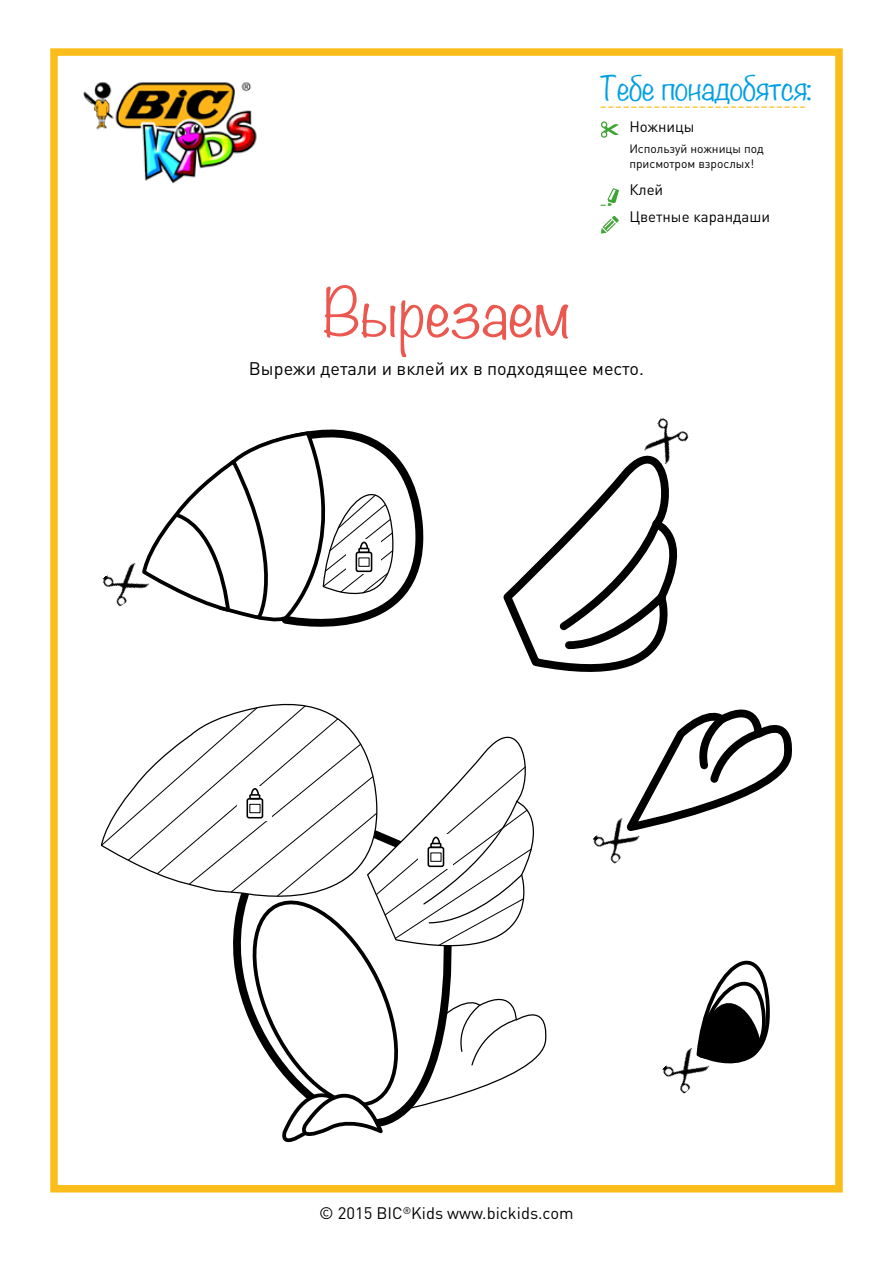
<style>
.page{position:relative;width:893px;height:1263px;background:#fff}
.page>*{position:absolute;margin:0;border:0;box-sizing:border-box;transform-origin:0 0}
.t1{font:300 60px "Noteworthy";color:#eb5850}
.t2{font:300 30px "Noteworthy";letter-spacing:-.02em;color:#009fe3}
.t3{font:18px "DIN Pro";color:#000}
.t4{font:18px "DIN Pro";color:#fcbd1b}
.t5{font:16.5px "DIN Pro";color:#000}
.t6{font:15px/27px "DIN Pro";color:#000}
.t7{font:12px/14.4px "DIN Pro";color:#000}
</style>
<div class="page">
<div style="left:50px;top:48px;width:793px;height:1144px;border:8px solid #fcbd1b"></div>
<img style="left:83px;top:82px;width:174px;height:101px">
<svg style="left:601px;top:216px;width:18px;height:18px"></svg>
<svg style="left:600px;top:121px;width:19px;height:17px"></svg>
<svg style="left:601px;top:188px;width:18px;height:18px"></svg>
<svg style="left:101px;top:707px;width:446px;height:436px"></svg>
<svg style="left:633px;top:709px;width:159px;height:120px"></svg>
<img style="left:592px;top:814px;width:49px;height:50px">
<svg style="left:697px;top:960px;width:73px;height:104px"></svg>
<img style="left:662px;top:1044px;width:49px;height:50px">
<svg style="left:503px;top:457px;width:175px;height:215px"></svg>
<svg style="left:553px;top:516px;width:116px;height:137px"></svg>
<img style="left:641px;top:418px;width:48px;height:48px">
<svg style="left:254px;top:703px;width:173px;height:33px"></svg>
<svg style="left:146px;top:429px;width:278px;height:198px"></svg>
<img style="left:102px;top:558px;width:48px;height:49px">
<div style="left:347px;top:540px;width:34px;height:34px;background:#fff"></div>
<div style="left:360px;top:542px;width:8px;height:18px;border:2px solid #000;border-radius:50%"></div>
<div style="left:356px;top:552px;width:16px;height:19px;background:#fff;border-radius:2px"></div>
<div style="left:356px;top:552px;width:16px;height:20px;border:2px solid #000;border-radius:2px"></div>
<div style="left:358px;top:548px;width:11px;height:5px;border:2px solid #000"></div>
<div style="left:359px;top:557px;width:10px;height:10px;border:1px solid #000"></div>
<div style="left:238px;top:786px;width:34px;height:34px;background:#fff"></div>
<div style="left:250px;top:788px;width:9px;height:19px;border:2px solid #000;border-radius:50%"></div>
<svg style="left:247px;top:799px;width:15px;height:19px"></svg>
<div style="left:246px;top:798px;width:17px;height:20px;border:2px solid #000;border-radius:2px"></div>
<div style="left:249px;top:794px;width:11px;height:5px;border:2px solid #000"></div>
<div style="left:250px;top:804px;width:10px;height:9px;background:#fff"></div>
<div style="left:249px;top:804px;width:11px;height:9px;border:1px solid #000"></div>
<div style="left:419px;top:835px;width:34px;height:34px;background:#fff"></div>
<div style="left:431px;top:837px;width:9px;height:18px;border:2px solid #000;border-radius:50%"></div>
<div style="left:428px;top:847px;width:15px;height:19px;background:#fff;border-radius:2px"></div>
<div style="left:427px;top:847px;width:17px;height:20px;border:2px solid #000;border-radius:2px"></div>
<div style="left:430px;top:843px;width:11px;height:5px;border:2px solid #000"></div>
<div style="left:430px;top:852px;width:11px;height:10px;border:1px solid #000"></div>
<h2 class="t2" style="left:600px;top:62px;width:214px">Тебе понадобятся:</h2>
<h3 class="t4" style="left:600px;top:94px;width:209px">---------------------------</h3>
<p class="t7" style="left:629px;top:141px;width:136px">Используй ножницы под присмотром взрослых!</p>
<p class="t6" style="left:629px;top:112px;width:67px">Ножницы</p>
<h1 class="t1" style="left:323px;top:260px;width:249px">Вырезаем</h1>
<p class="t6" style="left:629px;top:175px;width:142px">Клей<br>Цветные карандаши</p>
<h3 class="t3" style="left:249px;top:356px;width:397px">Вырежи детали и вклей их в подходящее место.</h3>
<h3 class="t5" style="left:319px;top:1202px;width:256px">© 2015 BIC<sup>®</sup>Kids www.bickids.com</h3>
</div>
